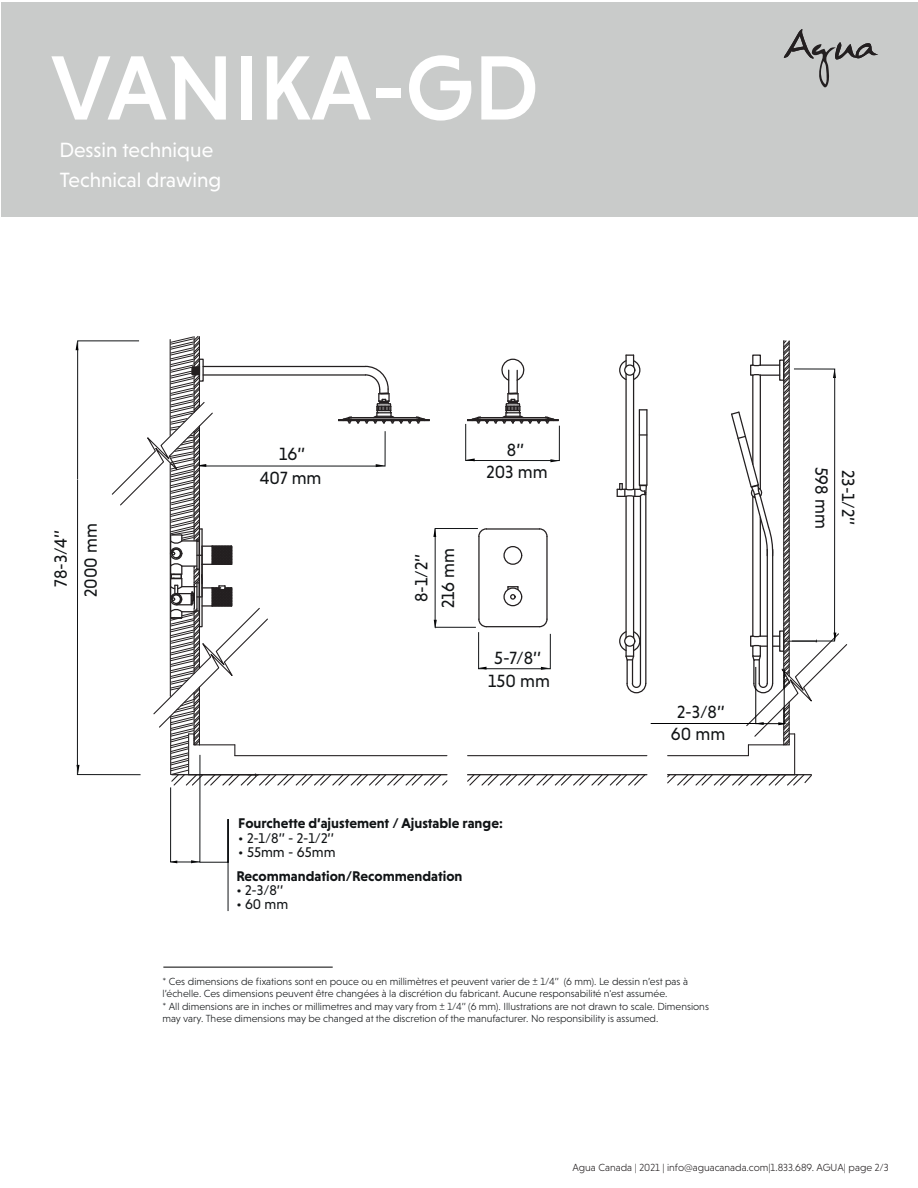
<style>
.page{position:relative;width:918px;height:1188px;background:#fff}
.page>*{position:absolute;margin:0;border:0;box-sizing:border-box;transform-origin:0 0}
.t1{font:500 93px "Niveau Grotesk";color:#fff}
.t2{font:21px/29.4px "Niveau Grotesk";color:#fff}
.t3{font:18px/22.6px "Niveau Grotesk";color:#111416;text-align:center}
.t4{font:700 14.4px "Niveau Grotesk";color:#111416}
.t5{font:14.4px "Niveau Grotesk";color:#111416}
.t6{font:300 10.5px/12.6px "Niveau Grotesk";color:#111416}
.t7{font:300 10.5px "Niveau Grotesk";color:#231f20}
</style>
<div class="page">
<div style="left:2px;top:2px;width:916px;height:215px;background:#c9cbca"></div>
<svg style="left:784px;top:29px;width:94px;height:58px"></svg>
<hr style="left:163px;top:967px;width:170px;height:1px;background:#000001">
<svg style="left:667px;top:773px;width:145px;height:13px"></svg>
<hr style="left:794px;top:734px;width:1px;height:41px;background:#231f20">
<hr style="left:668px;top:755px;width:80px;height:1px;background:#231f20">
<svg style="left:730px;top:340px;width:118px;height:416px"></svg>
<hr style="left:651px;top:723px;width:113px;height:1px;background:#000001">
<svg style="left:76px;top:336px;width:572px;height:575px"></svg>
<h1 class="t1" style="left:51px;top:35px;width:489px">VANIKA-GD</h1>
<h2 class="t2" style="left:59px;top:135px;width:163px">Dessin technique<br>Technical drawing</h2>
<h3 class="t3" style="left:46px;top:597px;width:75px;line-height:30px;rotate:-90deg">78-3/4’’<br>2000 mm</h3>
<h3 class="t3" style="left:260px;top:441px;width:63px;line-height:24.6px">16’’<br>407 mm</h3>
<h3 class="t3" style="left:408px;top:608px;width:62px;line-height:26.5px;rotate:-90deg">8-1/2’’<br>216 mm</h3>
<h3 class="t3" style="left:486px;top:438px;width:63px">8’’<br>203 mm</h3>
<h3 class="t3" style="left:488px;top:646px;width:63px">5-7/8’’<br>150 mm</h3>
<h3 class="t4" style="left:238px;top:815px;width:266px">Fourchette d’ajustement / Ajustable range:</h3>
<h3 class="t5" style="left:238px;top:829px;width:97px">• 2-1/8’’ - 2-1/2’’</h3>
<h3 class="t5" style="left:238px;top:844px;width:99px">• 55mm - 65mm</h3>
<h3 class="t4" style="left:236px;top:868px;width:228px">Recommandation/Recommendation</h3>
<h3 class="t5" style="left:236px;top:882px;width:48px">• 2-3/8’’</h3>
<h3 class="t5" style="left:236px;top:896px;width:54px">• 60 mm</h3>
<h3 class="t3" style="left:671px;top:701px;width:56px;line-height:21.3px">2-3/8’’<br>60 mm</h3>
<p class="t6" style="left:163px;top:975px;width:548px">* Ces dimensions de fixations sont en pouce ou en millimètres et peuvent varier de ± 1/4’’ (6 mm). Le dessin n’est pas à l’échelle. Ces dimensions peuvent être changées à la discrétion du fabricant. Aucune responsabilité n'est assumée.<br>* All dimensions are in inches or millimetres and may vary from ± 1/4’’ (6 mm). Illustrations are not drawn to scale. Dimensions may vary. These dimensions may be changed at the discretion of the manufacturer. No responsibility is assumed.</p>
<h3 class="t3" style="left:833px;top:467px;width:64px;rotate:90deg">598 mm</h3>
<h3 class="t3" style="left:860px;top:470px;width:57px;rotate:90deg">23-1/2’’</h3>
<p class="t7" style="left:572px;top:1162px;width:318px">Agua Canada | 2021 | info@aguacanada.com|1.833.689. AGUA| page 2/3</p>
</div>
